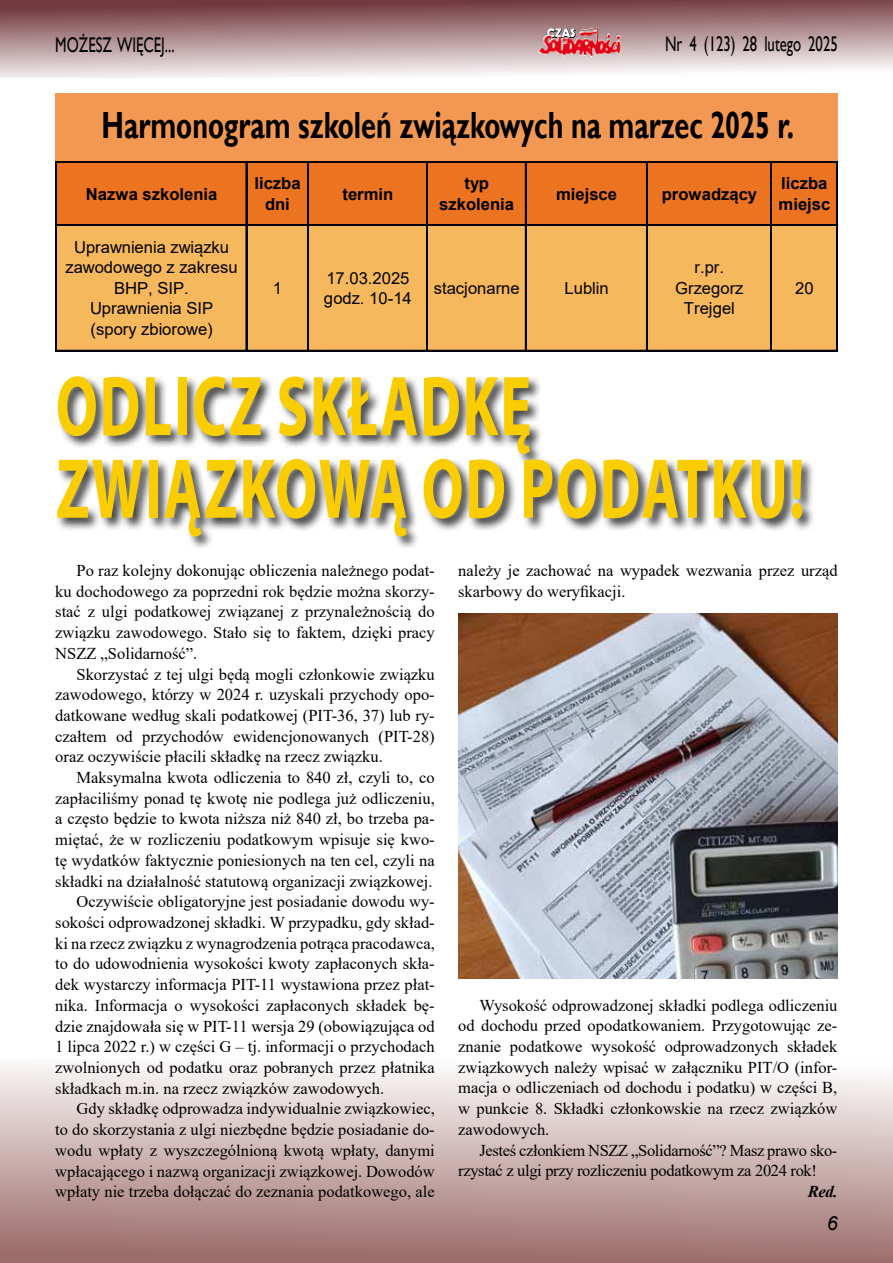
<style>
.page{position:relative;width:893px;height:1263px;background:#fff}
.page>*{position:absolute;margin:0;border:0;box-sizing:border-box;transform-origin:0 0}
.t1{font:700 85.8px/82.5px "Myriad Pro";letter-spacing:.03em;color:#facd00;scale:.68 1}
.t2{font:700 37.8px "Gill Sans";color:#000;scale:.71 1}
.t3{font:21.15px "Gill Sans";color:#000;scale:.69 1}
.t4{font:700 21px "Arial";color:#000}
.t5{font:italic 19.5px "Arial";color:#000}
.t6{font:16.5px/20.7px "Times New Roman";color:#000;text-align:justify}
.t7{font:16.5px/20.5px "Arial";color:#000;text-align:center}
.t8{font:16.5px/20.7px "Times New Roman";letter-spacing:-.02em;color:#000}
.t9{font:700 16.5px/21.3px "Arial";color:#000;text-align:center}
.t10{font:italic 700 16.5px "Times New Roman";color:#000}
.t11{font:700 12.6px "Berlin Sans FB Demi";color:#fff}
</style>
<div class="page">
<div style="left:0;top:1058px;width:893px;height:205px;background:linear-gradient(to bottom,#fefefe,#996a67)"></div>
<svg style="left:0;top:0;width:893px;height:78px;background:#b5989b"></svg>
<svg style="left:547px;top:26px;width:28px;height:2px"></svg>
<img style="left:537px;top:29px;width:85px;height:27px">
<img style="left:578px;top:27px;width:22px;height:1px">
<img style="left:539px;top:28px;width:81px;height:27px">
<div style="left:55px;top:94px;width:783px;height:67px;background:#f29852"></div>
<div style="left:55px;top:374px;width:761px;height:176px;background:#000;opacity:.75"></div>
<div style="left:57px;top:162px;width:780px;height:64px;background:#ec7320"></div>
<div style="left:57px;top:225px;width:780px;height:126px;background:#f6b85c"></div>
<hr style="left:55px;top:162px;width:1px;height:189px;background:#000">
<hr style="left:56px;top:161px;width:1px;height:191px;background:#000">
<hr style="left:246px;top:163px;width:1px;height:189px;background:#000">
<hr style="left:307px;top:163px;width:2px;height:189px;background:#000">
<hr style="left:426px;top:163px;width:2px;height:189px;background:#000">
<hr style="left:525px;top:163px;width:2px;height:189px;background:#000">
<hr style="left:646px;top:163px;width:2px;height:189px;background:#000">
<hr style="left:770px;top:163px;width:2px;height:189px;background:#000">
<hr style="left:836px;top:163px;width:2px;height:189px;background:#000">
<hr style="left:57px;top:161px;width:781px;height:2px;background:#000">
<hr style="left:57px;top:224px;width:781px;height:1px;background:#000">
<hr style="left:57px;top:225px;width:781px;height:1px;background:#000">
<hr style="left:57px;top:350px;width:781px;height:2px;background:#000">
<img style="left:458px;top:613px;width:379px;height:366px">
<p class="t11" style="left:547px;top:26px;width:30px">CZAS</p>
<p class="t3" style="left:55px;top:33px;width:174px">MOŻESZ WIĘCEJ...</p>
<p class="t3" style="left:665px;top:32px;width:252px">NR 4 (123) 28 LUTEGO 2025</p>
<h2 class="t2" style="left:102px;top:103px;width:977px">Harmonogram szkoleń związkowych na marzec 2025 r.</h2>
<p class="t4" style="left:241px;top:119px;width:412px">Harmonogram szkoleń na marzec 2025 r.</p>
<p class="t9" style="left:86px;top:184px;width:133px">Nazwa szkolenia</p>
<p class="t9" style="left:254px;top:173px;width:48px">liczba dni</p>
<p class="t9" style="left:342px;top:184px;width:52px">termin</p>
<p class="t9" style="left:439px;top:173px;width:76px">typ szkolenia</p>
<p class="t9" style="left:556px;top:184px;width:62px">miejsce</p>
<p class="t9" style="left:662px;top:184px;width:97px">prowadzący</p>
<p class="t9" style="left:778px;top:173px;width:53px;text-align:left">liczba miejsc</p>
<p class="t7" style="left:66px;top:237px;width:174px">Uprawnienia związku zawodowego z zakresu<br>BHP, SIP.<br>Uprawnienia SIP (spory zbiorowe)</p>
<p class="t7" style="left:675px;top:257px;width:70px">r.pr.<br>Grzegorz<br>Trejgel</p>
<p class="t7" style="left:273px;top:278px;width:11px">1</p>
<p class="t7" style="left:324px;top:268px;width:89px;text-align:left">17.03.2025 godz. 10-14</p>
<p class="t7" style="left:434px;top:278px;width:88px">stacjonarne</p>
<p class="t7" style="left:565px;top:278px;width:46px">Lublin</p>
<p class="t7" style="left:795px;top:278px;width:20px">20</p>
<h1 class="t1" style="left:56px;top:362px;width:1103px">ODLICZ SKŁADKĘ<br>ZWIĄZKOWĄ OD PODATKU!</h1>
<p class="t6" style="left:55px;top:559px;width:381px;text-indent:21px">Po raz kolejny dokonując obliczenia należnego podat&shy;ku dochodowego za poprzedni rok będzie można skorzy&shy;stać z ulgi podatkowej związanej z przynależnością do związku zawodowego. Stało się to faktem, dzięki pracy NSZZ „Solidarność”.</p>
<p class="t6" style="left:55px;top:663px;width:381px;text-indent:21px">Skorzystać z tej ulgi będą mogli członkowie związku zawodowego, którzy w 2024 r. uzyskali przychody opo&shy;datkowane według skali podatkowej (PIT-36, 37) lub ry&shy;czałtem od przychodów ewidencjonowanych (PIT-28) oraz oczywiście płacili składkę na rzecz związku.</p>
<p class="t6" style="left:77px;top:767px;width:360px">Maksymalna kwota odliczenia to 840 zł, czyli to, co</p>
<p class="t6" style="left:55px;top:787px;width:381px">zapłaciliśmy ponad tę kwotę nie podlega już odliczeniu,</p>
<p class="t6" style="left:55px;top:808px;width:381px">a często będzie to kwota niższa niż 840 zł, bo trzeba pa-</p>
<p class="t6" style="left:55px;top:829px;width:381px">miętać, że w rozliczeniu podatkowym wpisuje się kwo-</p>
<p class="t6" style="left:55px;top:849px;width:381px">tę wydatków faktycznie poniesionych na ten cel, czyli na</p>
<p class="t6" style="left:55px;top:870px;width:379px">składki na działalność statutową organizacji związkowej.</p>
<p class="t6" style="left:77px;top:891px;width:360px">Oczywiście obligatoryjne jest posiadanie dowodu wy-</p>
<p class="t6" style="left:55px;top:912px;width:381px">sokości odprowadzonej składki. W przypadku, gdy skład-</p>
<p class="t6" style="left:55px;top:932px;width:381px">ki na rzecz związku z wynagrodzenia potrąca pracodawca,</p>
<p class="t6" style="left:55px;top:953px;width:381px">to do udowodnienia wysokości kwoty zapłaconych skła-</p>
<p class="t6" style="left:55px;top:974px;width:381px">dek wystarczy informacja PIT-11 wystawiona przez płat-</p>
<p class="t6" style="left:55px;top:994px;width:381px">nika. Informacja o wysokości zapłaconych składek bę-</p>
<p class="t6" style="left:55px;top:1015px;width:381px">dzie znajdowała się w PIT-11 wersja 29 (obowiązująca od</p>
<p class="t6" style="left:55px;top:1036px;width:381px">1 lipca 2022 r.) w części G – tj. informacji o przychodach</p>
<p class="t6" style="left:55px;top:1056px;width:381px">zwolnionych od podatku oraz pobranych przez płatnika</p>
<p class="t6" style="left:55px;top:1077px;width:330px">składkach m.in. na rzecz związków zawodowych.</p>
<p class="t6" style="left:77px;top:1098px;width:360px">Gdy składkę odprowadza indywidualnie związkowiec,</p>
<p class="t6" style="left:55px;top:1119px;width:381px">to do skorzystania z ulgi niezbędne będzie posiadanie do-</p>
<p class="t6" style="left:55px;top:1139px;width:381px">wodu wpłaty z wyszczególnioną kwotą wpłaty, danymi</p>
<p class="t6" style="left:55px;top:1160px;width:381px">wpłacającego i nazwą organizacji związkowej. Dowodów</p>
<p class="t6" style="left:55px;top:1181px;width:381px">wpłaty nie trzeba dołączać do zeznania podatkowego, ale</p>
<p class="t6" style="left:458px;top:560px;width:381px">należy je zachować na wypadek wezwania przez urząd skarbowy do weryfikacji.</p>
<p class="t6" style="left:458px;top:994px;width:381px;text-indent:21px">Wysokość odprowadzonej składki podlega odliczeniu od dochodu przed opodatkowaniem. Przygotowując ze&shy;znanie podatkowe wysokość odprowadzonych składek związkowych należy wpisać w załączniku PIT/O (infor&shy;macja o odliczeniach od dochodu i podatku) w części B, w punkcie 8. Składki członkowskie na rzecz związków zawodowych.</p>
<p class="t8" style="left:458px;top:1139px;width:381px;text-indent:21px">Jesteś członkiem NSZZ „Solidarność”? Masz prawo sko&shy;rzystać z ulgi przy rozliczeniu podatkowym za 2024 rok!</p>
<p class="t10" style="left:808px;top:1180px;width:31px">Red.</p>
<p class="t5" style="left:827px;top:1211px;width:12px">6</p>
</div>
